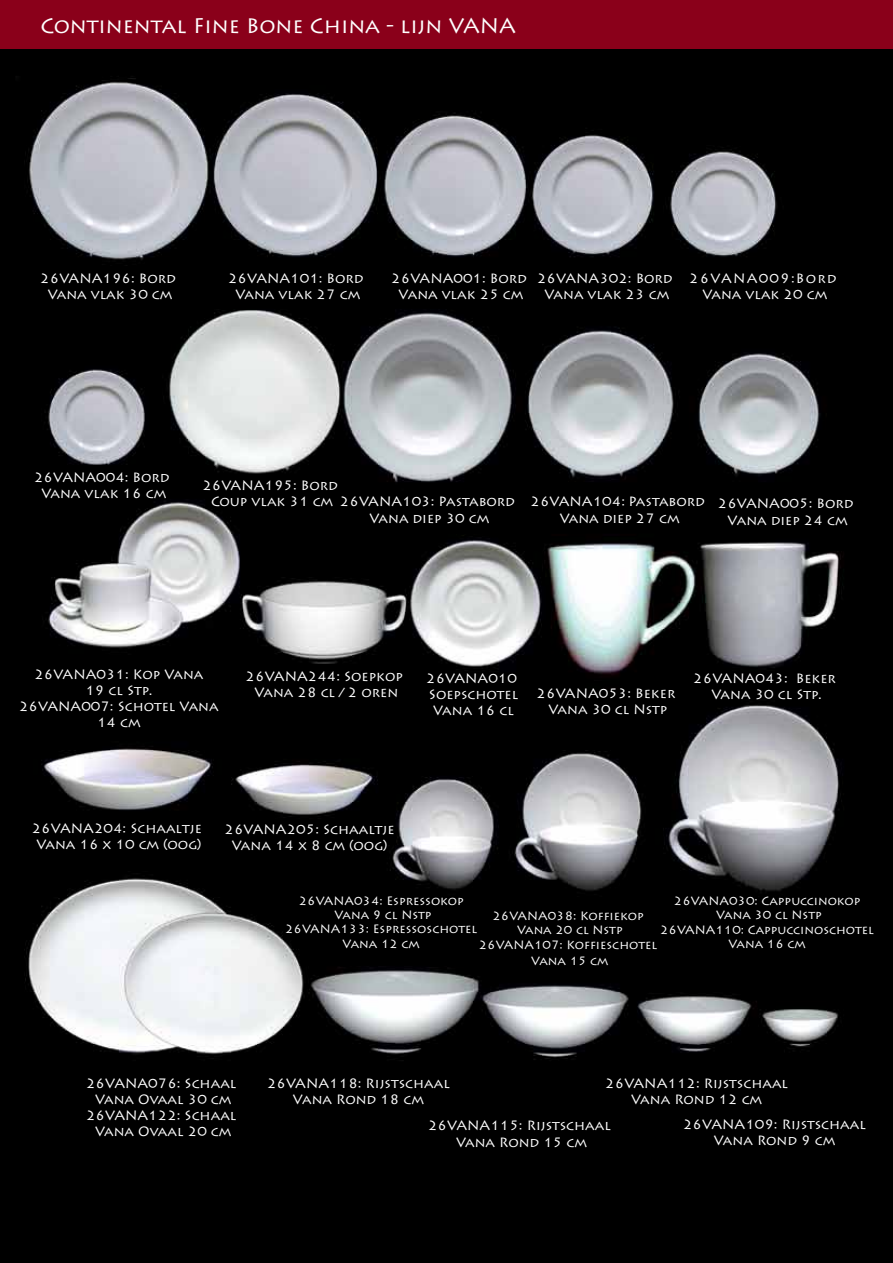
<style>
.page{position:relative;width:893px;height:1263px;background:#fff}
.page>*{position:absolute;margin:0;border:0;box-sizing:border-box;transform-origin:0 0}
.t1{font:21px "Lithos Pro";color:#fff}
.t2{font:13.5px/16.2px "Lithos Pro";color:#fff;text-align:center}
.t3{font:13.5px/16.2px "Lithos Pro";letter-spacing:.085em;color:#fff;text-align:center}
.t4{font:12px/14.4px "Lithos Pro";color:#fff;text-align:center}
</style>
<div class="page">
<div style="left:0;top:67px;width:893px;height:1196px;background:#000"></div>
<img style="left:0;top:67px;width:881px;height:1178px">
<div style="left:0;top:0;width:893px;height:67px;background:#000"></div>
<div style="left:0;top:0;width:893px;height:48px;background:#8a001a"></div>
<h1 class="t1" style="left:40px;top:14px;width:477px">Continental Fine Bone China - lijn VANA</h1>
<p class="t2" style="left:40px;top:270px;width:137px">26VANA196: Bord<br>Vana vlak 30 cm</p>
<p class="t2" style="left:228px;top:270px;width:137px">26VANA101: Bord<br>Vana vlak 27 cm</p>
<p class="t2" style="left:391px;top:270px;width:137px">26VANA001: Bord<br>Vana vlak 25 cm</p>
<p class="t2" style="left:537px;top:270px;width:137px">26VANA302: Bord<br>Vana vlak 23 cm</p>
<p class="t3" style="left:689px;top:270px;width:149px">26VANA009:Bord<br>Vana vlak 20 cm</p>
<p class="t2" style="left:34px;top:469px;width:137px">26VANA004: Bord<br>Vana vlak 16 cm</p>
<p class="t2" style="left:202px;top:477px;width:137px">26VANA195: Bord</p>
<p class="t2" style="left:211px;top:494px;width:305px">Coup vlak 31 cm 26VANA103: Pastabord</p>
<p class="t2" style="left:369px;top:510px;width:122px">Vana diep 30 cm</p>
<p class="t2" style="left:530px;top:494px;width:176px">26VANA104: Pastabord<br>Vana diep 27 cm</p>
<p class="t2" style="left:718px;top:496px;width:137px">26VANA005: Bord<br>Vana diep 24 cm</p>
<p class="t2" style="left:19px;top:666px;width:201px">26VANA031: Kop Vana<br>19 cl Stp.<br>26VANA007: Schotel Vana<br>14 cm</p>
<p class="t2" style="left:246px;top:668px;width:159px">26VANA244: Soepkop<br>Vana 28 cl / 2 oren</p>
<p class="t2" style="left:426px;top:670px;width:94px">26VANA010<br>Soepschotel<br>Vana 16 cl</p>
<p class="t2" style="left:693px;top:670px;width:144px">26VANA043: Beker</p>
<p class="t2" style="left:537px;top:685px;width:140px">26VANA053: Beker</p>
<p class="t2" style="left:711px;top:686px;width:112px">Vana 30 cl Stp.</p>
<p class="t2" style="left:548px;top:702px;width:120px">Vana 30 cl Nstp</p>
<p class="t2" style="left:32px;top:820px;width:172px">26VANA204: Schaaltje<br>Vana 16 x 10 cm (oog)</p>
<p class="t2" style="left:225px;top:822px;width:172px">26VANA205: Schaaltje<br>Vana 14 x 8 cm (oog)</p>
<p class="t4" style="left:285px;top:893px;width:194px">26VANA034: Espressokop<br>Vana 9 cl Nstp<br>26VANA133: Espressoschotel<br>Vana 12 cm</p>
<p class="t4" style="left:660px;top:894px;width:216px">26VANA030: Cappuccinokop<br>Vana 30 cl Nstp<br>26VANA110: Cappuccinoschotel<br>Vana 16 cm</p>
<p class="t4" style="left:479px;top:909px;width:180px">26VANA038: Koffiekop<br>Vana 20 cl Nstp<br>26VANA107: Koffieschotel</p>
<p class="t4" style="left:531px;top:954px;width:79px">Vana 15 cm</p>
<p class="t2" style="left:86px;top:1075px;width:152px">26VANA076: Schaal<br>Vana Ovaal 30 cm<br>26VANA122: Schaal<br>Vana Ovaal 20 cm</p>
<p class="t2" style="left:267px;top:1075px;width:185px">26VANA118: Rijstschaal<br>Vana Rond 18 cm</p>
<p class="t2" style="left:605px;top:1075px;width:185px">26VANA112: Rijstschaal<br>Vana Rond 12 cm</p>
<p class="t2" style="left:683px;top:1116px;width:185px">26VANA109: Rijstschaal<br>Vana Rond 9 cm</p>
<p class="t2" style="left:428px;top:1118px;width:185px">26VANA115: Rijstschaal<br>Vana Rond 15 cm</p>
</div>
